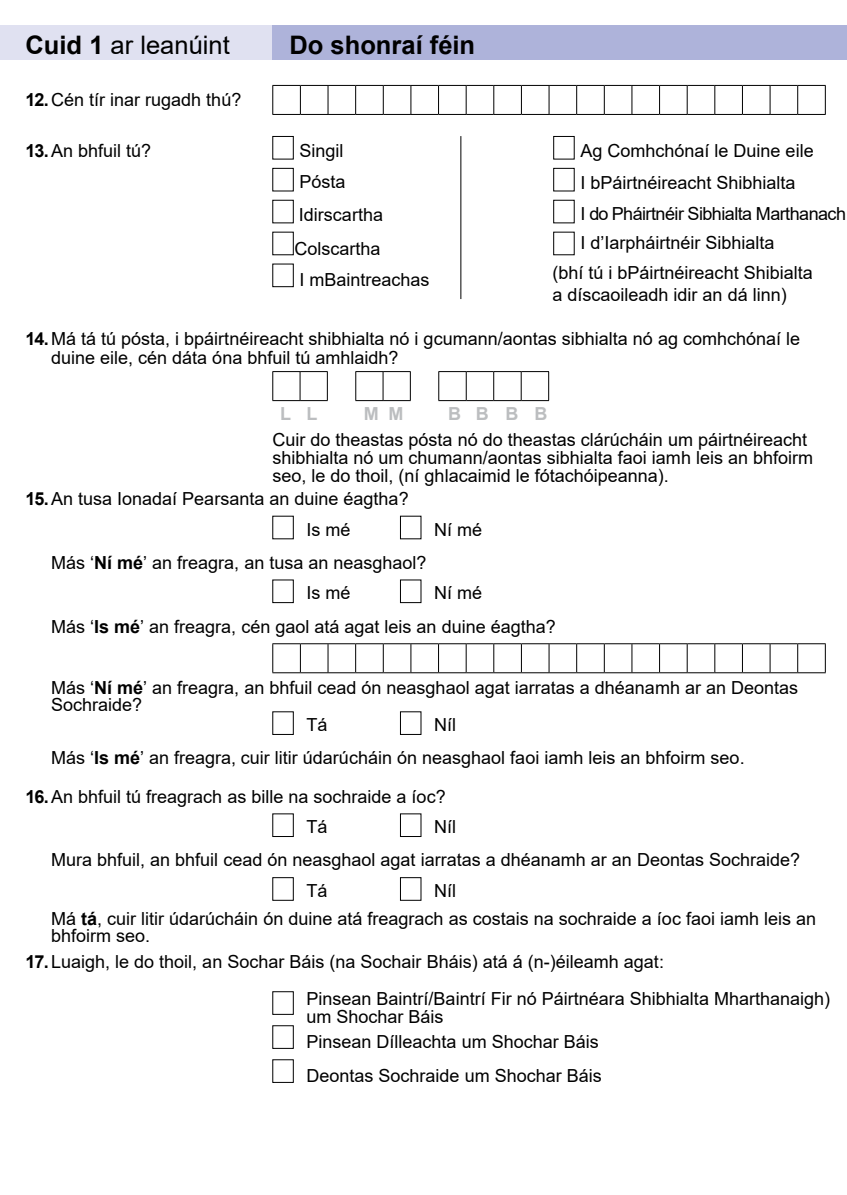
<style>
.page{position:relative;width:847px;height:1195px;background:#fff}
.page>*{position:absolute;margin:0;border:0;box-sizing:border-box;transform-origin:0 0}
.t1{font:25.5px "Arial";color:#000}
.t2{font:700 25.5px "Arial";color:#000}
.t3{font:18px/32px "Arial";color:#000}
.t4{font:700 18px "Arial";color:#bcbec0}
.s1{font-weight:700}
</style>
<div class="page">
<div style="left:0;top:26px;width:315px;height:34px;background:#e0e1f1"></div>
<div style="left:272px;top:26px;width:574px;height:34px;background:#aeb3da"></div>
<svg style="left:272px;top:85px;width:553px;height:30px"></svg>
<svg style="left:272px;top:371px;width:56px;height:30px"></svg>
<svg style="left:355px;top:371px;width:56px;height:30px"></svg>
<svg style="left:438px;top:371px;width:111px;height:30px"></svg>
<svg style="left:272px;top:643px;width:553px;height:30px"></svg>
<div style="left:400px;top:813px;width:21px;height:24px;border:1px solid #000"></div>
<div style="left:272px;top:877px;width:21px;height:24px;border:1px solid #000"></div>
<div style="left:400px;top:877px;width:21px;height:24px;border:1px solid #000"></div>
<div style="left:553px;top:136px;width:21px;height:23px;border:1px solid #000"></div>
<div style="left:553px;top:168px;width:21px;height:23px;border:1px solid #000"></div>
<div style="left:553px;top:200px;width:21px;height:23px;border:1px solid #000"></div>
<div style="left:553px;top:232px;width:21px;height:23px;border:1px solid #000"></div>
<hr style="left:460px;top:136px;width:1px;height:163px;background:#000">
<div style="left:400px;top:516px;width:21px;height:23px;border:1px solid #000"></div>
<div style="left:400px;top:580px;width:21px;height:23px;border:1px solid #000"></div>
<div style="left:400px;top:711px;width:21px;height:24px;border:1px solid #000"></div>
<div style="left:272px;top:991px;width:21px;height:24px;border:1px solid #000"></div>
<h1 class="t1" style="left:26px;top:28px;width:206px"><span class="s1">Cuid 1</span> ar leanúint</h1>
<h1 class="t2" style="left:289px;top:27px;width:187px">Do shonraí féin</h1>
<p class="t3" style="left:26px;top:83px;width:217px"><span class="s1">12.</span>Cén tír inar rugadh thú?</p>
<p class="t3" style="left:26px;top:134px;width:127px"><span class="s1">13.</span>An bhfuil tú?</p>
<p class="t3" style="left:299px;top:134px;width:86px">Singil<br>Pósta<br>Idirscartha</p>
<p class="t3" style="left:294px;top:232px;width:137px;line-height:31.2px">Colscartha<br>I mBaintreachas</p>
<p class="t3" style="left:580px;top:134px;width:267px">Ag Comhchónaí le Duine eile<br>I bPáirtnéireacht Shibhialta<br>I do Pháirtnéir Sibhialta Marthanach</p>
<p class="t3" style="left:552px;top:228px;width:262px;line-height:30.2px;text-align:center">I d’Iarpháirtnéir Sibhialta<br>(bhí tú i bPáirtnéireacht Shibialta</p>
<p class="t3" style="left:552px;top:279px;width:236px">a díscaoileadh idir an dá linn)</p>
<p class="t3" style="left:51px;top:329px;width:750px;line-height:18.8px;text-indent:-26px"><span class="s1">14.</span>Má tá tú pósta, i bpáirtnéireacht shibhialta nó i gcumann/aontas sibhialta nó ag comhchónaí le duine eile, cén dáta óna bhfuil tú amhlaidh?</p>
<p class="t4" style="left:280px;top:401px;width:39px">L L</p>
<p class="t4" style="left:363px;top:401px;width:41px">M M</p>
<p class="t4" style="left:448px;top:401px;width:101px">B B B B</p>
<p class="t3" style="left:272px;top:430px;width:542px;line-height:18px">Cuir do theastas pósta nó do theastas clárúcháin um páirtnéireacht shibhialta nó um chumann/aontas sibhialta faoi iamh leis an bhfoirm seo, le do thoil, (ní ghlacaimid le fótachóipeanna).</p>
<p class="t3" style="left:25px;top:482px;width:384px"><span class="s1">15.</span>An tusa Ionadaí Pearsanta an duine éagtha?</p>
<p class="t3" style="left:306px;top:513px;width:46px">Is mé</p>
<p class="t3" style="left:434px;top:513px;width:50px">Ní mé</p>
<p class="t3" style="left:306px;top:547px;width:122px;line-height:30.6px;text-indent:-255px">Más ‘<span class="s1">Ní mé</span>’ an freagra, an tusa an neasghaol?<br>Is mé</p>
<p class="t3" style="left:51px;top:576px;width:506px;line-height:33.2px;text-indent:383px">Ní mé<br>Más ‘<span class="s1">Is mé</span>’ an freagra, cén gaol atá agat leis an duine éagtha?</p>
<p class="t3" style="left:51px;top:679px;width:748px;line-height:16.5px">Más ‘<span class="s1">Ní mé</span>’ an freagra, an bhfuil cead ón neasghaol agat iarratas a dhéanamh ar an Deontas<br>Sochraide?</p>
<p class="t3" style="left:306px;top:709px;width:23px">Tá</p>
<p class="t3" style="left:434px;top:709px;width:23px">Níl</p>
<p class="t3" style="left:51px;top:742px;width:694px">Más ‘<span class="s1">Is mé</span>’ an freagra, cuir litir údarúcháin ón neasghaol faoi iamh leis an bhfoirm seo.</p>
<p class="t3" style="left:306px;top:781px;width:141px;line-height:30.6px;text-indent:-281px"><span class="s1">16.</span>An bhfuil tú freagrach as bille na sochraide a íoc?<br>Tá</p>
<p class="t3" style="left:51px;top:810px;width:750px;line-height:33.2px;text-indent:383px">Níl<br>Mura bhfuil, an bhfuil cead ón neasghaol agat iarratas a dhéanamh ar an Deontas Sochraide?</p>
<p class="t3" style="left:306px;top:874px;width:23px">Tá</p>
<p class="t3" style="left:434px;top:874px;width:23px">Níl</p>
<p class="t3" style="left:51px;top:910px;width:766px;line-height:16.5px">Má <span class="s1">tá</span>, cuir litir údarúcháin ón duine atá freagrach as costais na sochraide a íoc faoi iamh leis an bhfoirm seo.</p>
<p class="t3" style="left:306px;top:944px;width:525px;line-height:36.3px;text-indent:-281px"><span class="s1">17.</span>Luaigh, le do thoil, an Sochar Báis (na Sochair Bháis) atá á (n-)éileamh agat:<br>Pinsean Baintrí/Baintrí Fir nó Páirtnéara Shibhialta Mharthanaigh)</p>
<p class="t3" style="left:306px;top:1003px;width:294px;line-height:25.5px">um Shochar Báis<br>Pinsean Dílleachta um Shochar Báis</p>
<p class="t3" style="left:306px;top:1060px;width:297px">Deontas Sochraide um Shochar Báis</p>
</div>
